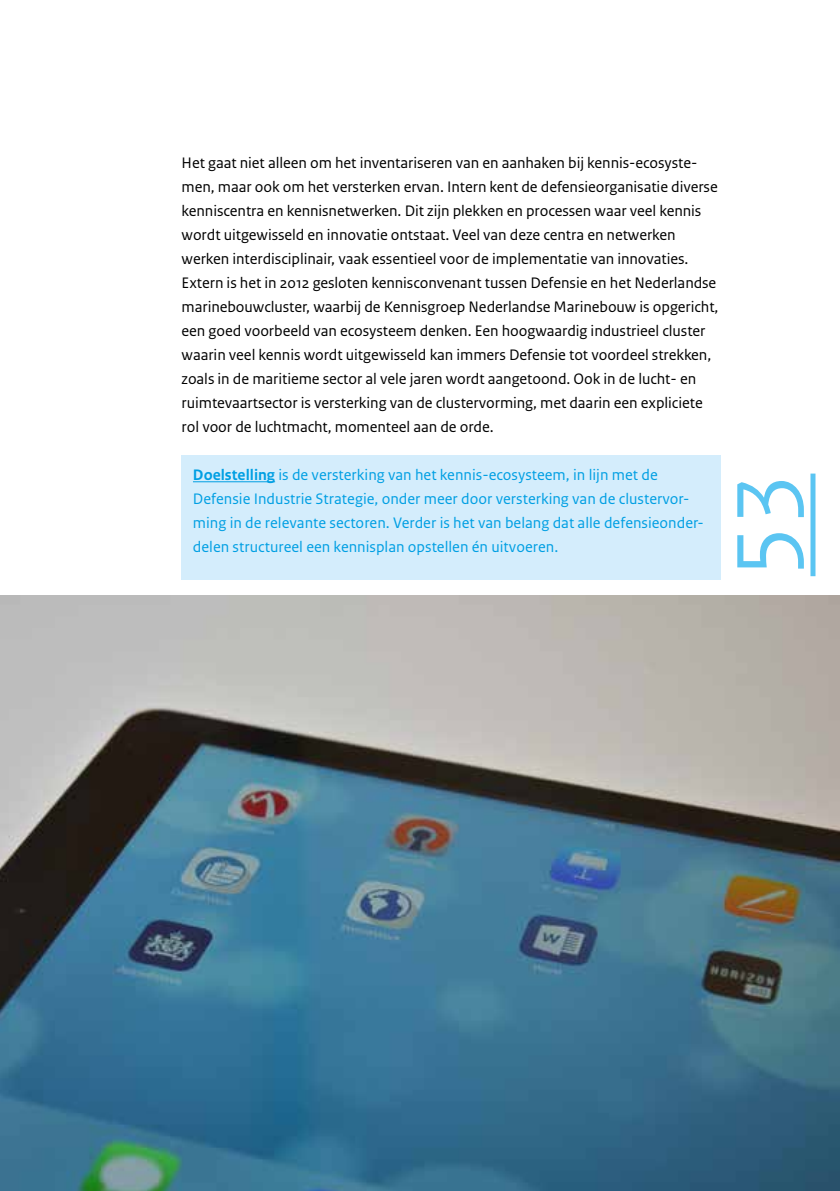
<style>
.page{position:relative;width:840px;height:1191px;background:#fff}
.page>*{position:absolute;margin:0;border:0;box-sizing:border-box;transform-origin:0 0}
.t1{font:100px "Rijksoverheid Sans Heading";color:#5bc5f2}
.t2{font:16px/24px "Rijksoverheid Sans Text";letter-spacing:-.005em;color:#000}
.t3{font:16px/24px "Rijksoverheid Sans Text";color:#009fe3}
.s1{font-weight:700}
</style>
<div class="page">
<div style="left:181px;top:455px;width:539px;height:125px;background:#d4edfc"></div>
<hr style="left:193px;top:481px;width:82px;height:1px;background:#009fe3">
<img style="left:0;top:596px;width:839px;height:595px">
<div style="left:810px;top:473px;width:5px;height:103px;background:#5bc5f2"></div>
<p class="t2" style="left:181px;top:151px;width:538px">Het gaat niet alleen om het inventariseren van en aanhaken bij kennis-ecosyste&shy;men, maar ook om het versterken ervan. Intern kent de defensieorganisatie diverse kenniscentra en kennisnetwerken. Dit zijn plekken en processen waar veel kennis wordt uitgewisseld en innovatie ontstaat. Veel van deze centra en netwerken werken interdisciplinair, vaak essentieel voor de implementatie van innovaties.<br>Extern is het in 2012 gesloten kennisconvenant tussen Defensie en het Nederlandse marinebouwcluster, waarbij de Kennisgroep Nederlandse Marinebouw is opgericht, een goed voorbeeld van ecosysteem denken. Een hoogwaardig industrieel cluster waarin veel kennis wordt uitgewisseld kan immers Defensie tot voordeel strekken, zoals in de maritieme sector al vele jaren wordt aangetoond. Ook in de lucht- en ruimtevaartsector is versterking van de clustervorming, met daarin een expliciete rol voor de luchtmacht, momenteel aan de orde.</p>
<p class="t3" style="left:193px;top:463px;width:512px"><span class="s1">Doelstelling</span> is de versterking van het kennis-ecosysteem, in lijn met de Defensie Industrie Strategie, onder meer door versterking van de clustervor&shy;ming in de relevante sectoren. Verder is het van belang dat alle defensieonder&shy;delen structureel een kennisplan opstellen én uitvoeren.</p>
<h1 class="t1" style="left:712px;top:576px;width:104px;rotate:-90deg">53</h1>
</div>
